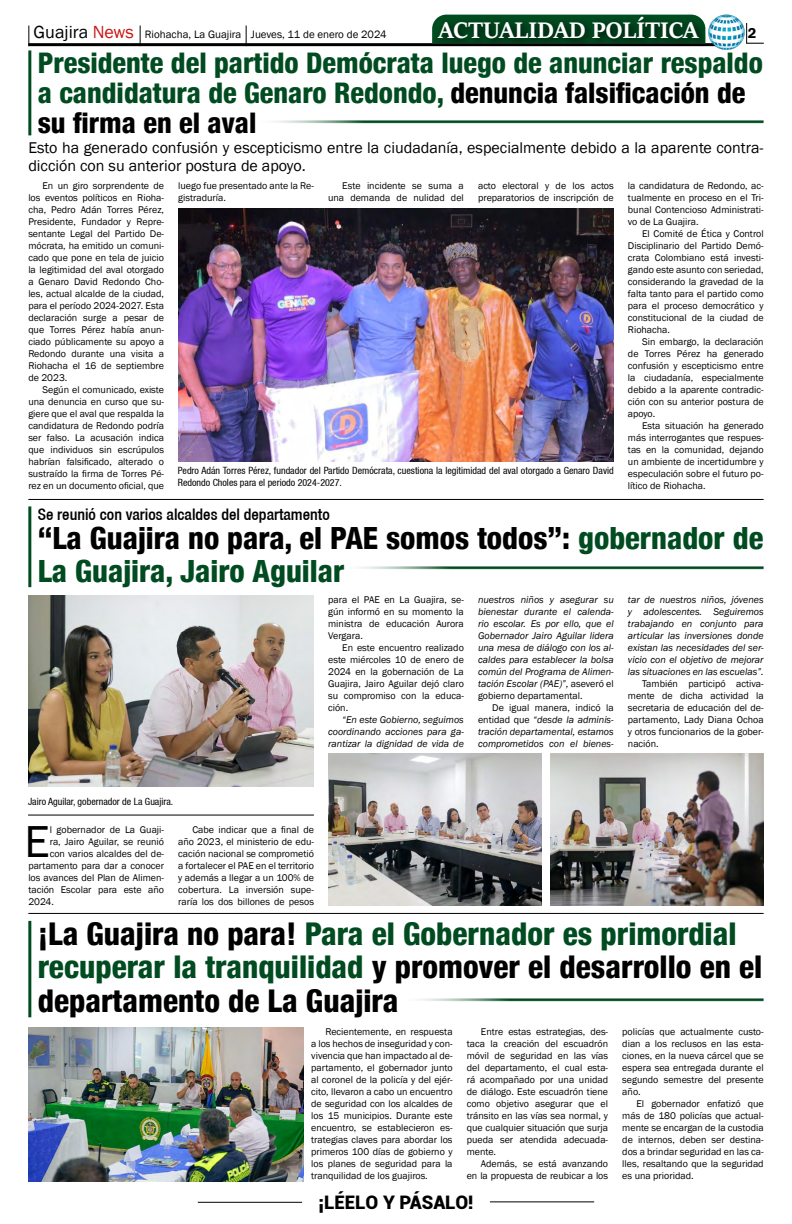
<style>
.page{position:relative;width:792px;height:1224px;background:#fff}
.page>*{position:absolute;margin:0;border:0;box-sizing:border-box;transform-origin:0 0}
.t1{font:46px "Franklin Gothic";color:#000}
.t2{font:800 condensed 31.3px/33.5px "Helvetica 87";color:#000}
.t3{font:800 condensed 30.6px/32.7px "Helvetica 87";color:#000}
.t4{font:800 condensed 28.4px/30.3px "Helvetica 87";color:#004b20}
.t5{font:700 24.8px "Sitka Heading";color:#fff}
.t6{font:900 18.7px "Roboto";color:#000}
.t7{font:16px/18px "Franklin Gothic";color:#000}
.t8{font:500 condensed 16px "Helvetica 67";color:#000}
.t9{font:600 14.7px "Franklin Gothic";color:#000}
.t10{font:11px "Franklin Gothic";color:#000}
.t11{font:10px/12px "Franklin Gothic";color:#000;text-align:justify}
.t12{font:italic 10px/12px "Franklin Gothic";color:#000;text-align:justify}
.t13{font:condensed 10px/12px "Helvetica 57";color:#000}
.s1{font-size:18px}
.s2{font-size:18px;color:#c91311}
.s3{color:#000}
.s4{color:#004b20}
.s5{font-style:normal}
</style>
<div class="page">
<hr style="left:198px;top:1202px;width:104px;height:1px;background:#000">
<hr style="left:490px;top:1201px;width:104px;height:1px;background:#000">
<hr style="left:28px;top:43px;width:688px;height:3px;background:#000">
<img style="left:708px;top:14px;width:37px;height:36px">
<svg style="left:746px;top:23px;width:18px;height:21px"></svg>
<svg style="left:28px;top:26px;width:1px;height:20px"></svg>
<svg style="left:140px;top:26px;width:1px;height:18px"></svg>
<svg style="left:246px;top:26px;width:1px;height:18px"></svg>
<div style="left:434px;top:12px;width:274px;height:37px;background:#000;opacity:.75"></div>
<hr style="left:251px;top:120px;width:513px;height:3px;background:#004b20">
<hr style="left:337px;top:566px;width:427px;height:3px;background:#004b20">
<hr style="left:396px;top:998px;width:368px;height:3px;background:#004b20">
<hr style="left:28px;top:499px;width:736px;height:1px;background:#000">
<hr style="left:28px;top:50px;width:3px;height:85px;background:#004b20">
<hr style="left:28px;top:506px;width:3px;height:81px;background:#004b20">
<hr style="left:28px;top:921px;width:3px;height:96px;background:#004b20">
<hr style="left:28px;top:913px;width:736px;height:1px;background:#000">
<img style="left:28px;top:596px;width:286px;height:191px">
<img style="left:328px;top:753px;width:214px;height:153px">
<img style="left:550px;top:753px;width:214px;height:153px">
<hr style="left:28px;top:815px;width:286px;height:1px;background:#000">
<img style="left:178px;top:209px;width:436px;height:252px">
<img style="left:28px;top:1028px;width:276px;height:153px">
<p class="t10" style="left:34px;top:28px;width:354px"><span class="s1">Guajira</span> <span class="s2">News</span> Riohacha, La Guajira Jueves, 11 de enero de 2024</p>
<h3 class="t5" style="left:439px;top:12px;width:261px">ACTUALIDAD POLÍTICA</h3>
<h3 class="t9" style="left:748px;top:24px;width:10px">2</h3>
<h3 class="t4" style="left:38px;top:47px;width:727px">Presidente del partido Demócrata luego de anunciar respaldo a candidatura de Genaro Redondo, <span class="s3">denuncia falsificación de su firma en el aval</span></h3>
<h3 class="t7" style="left:28px;top:139px;width:737px">Esto ha generado confusión y escepticismo entre la ciudadanía, especialmente debido a la aparente contra&shy;dicción con su anterior postura de apoyo.</h3>
<p class="t11" style="left:28px;top:180px;width:137px;text-indent:14px">En un giro sorprendente de los eventos políticos en Rioha&shy;cha, Pedro Adán Torres Pérez, Presidente, Fundador y Repre&shy;sentante Legal del Partido De&shy;mócrata, ha emitido un comuni&shy;cado que pone en tela de juicio la legitimidad del aval otorgado a Genaro David Redondo Cho&shy;les, actual alcalde de la ciudad, para el período 2024-2027. Esta declaración surge a pesar de que Torres Pérez había anun&shy;ciado públicamente su apoyo a Redondo durante una visita a Riohacha el 16 de septiembre de 2023.</p>
<p class="t11" style="left:28px;top:384px;width:137px;text-indent:14px">Según el comunicado, existe una denuncia en curso que su&shy;giere que el aval que respalda la candidatura de Redondo podría ser falso. La acusación indica que individuos sin escrúpulos habrían falsificado, alterado o sustraído la firma de Torres Pé&shy;rez en un documento oficial, que</p>
<p class="t11" style="left:178px;top:180px;width:137px">luego fue presentado ante la Re&shy;gistraduría.</p>
<p class="t11" style="left:328px;top:180px;width:137px;text-align:right">Este incidente se suma a una demanda de nulidad del</p>
<p class="t11" style="left:478px;top:180px;width:137px">acto electoral y de los actos preparatorios de inscripción de</p>
<p class="t11" style="left:628px;top:180px;width:137px">la candidatura de Redondo, ac&shy;tualmente en proceso en el Tri&shy;bunal Contencioso Administrati&shy;vo de La Guajira.</p>
<p class="t11" style="left:628px;top:228px;width:137px;text-indent:14px">El Comité de Ética y Control Disciplinario del Partido Demó&shy;crata Colombiano está investi&shy;gando este asunto con seriedad, considerando la gravedad de la falta tanto para el partido como para el proceso democrático y constitucional de la ciudad de Riohacha.</p>
<p class="t11" style="left:628px;top:336px;width:137px;text-indent:14px">Sin embargo, la declaración de Torres Pérez ha generado confusión y escepticismo entre la ciudadanía, especialmente debido a la aparente contradic&shy;ción con su anterior postura de apoyo.</p>
<p class="t11" style="left:628px;top:420px;width:137px;text-indent:14px">Esta situación ha generado más interrogantes que respues&shy;tas en la comunidad, dejando un ambiente de incertidumbre y especulación sobre el futuro po&shy;lítico de Riohacha.</p>
<p class="t13" style="left:178px;top:464px;width:437px">Pedro Adán Torres Pérez, fundador del Partido Demócrata, cuestiona la legitimidad del aval otorgado a Genaro David<br>Redondo Choles para el periodo 2024-2027.</p>
<h3 class="t8" style="left:38px;top:505px;width:294px">Se reunió con varios alcaldes del departamento</h3>
<h3 class="t3" style="left:38px;top:522px;width:727px">“La Guajira no para, el PAE somos todos”: <span class="s4">gobernador de<br>La Guajira, Jairo Aguilar</span></h3>
<p class="t11" style="left:328px;top:594px;width:137px">para el PAE en La Guajira, se&shy;gún informó en su momento la ministra de educación Aurora Vergara.</p>
<p class="t11" style="left:328px;top:642px;width:137px;text-indent:14px">En este encuentro realizado este miércoles 10 de enero de 2024 en la gobernación de La Guajira, Jairo Aguilar dejó claro su compromiso con la educa&shy;ción.</p>
<p class="t12" style="left:328px;top:714px;width:137px;text-indent:14px">“En este Gobierno, seguimos coordinando acciones para ga&shy;rantizar la dignidad de vida de</p>
<p class="t12" style="left:478px;top:594px;width:137px">nuestros niños y asegurar su bienestar durante el calenda&shy;rio escolar. Es por ello, que el Gobernador Jairo Aguilar lidera una mesa de diálogo con los al&shy;caldes para establecer la bolsa común del Programa de Alimen&shy;tación Escolar (PAE)”, <span class="s5">aseveró el gobierno departamental.</span></p>
<p class="t12" style="left:478px;top:702px;width:137px;text-indent:14px"><span class="s5">De igual manera, indicó la entidad que</span> “desde la adminis&shy;tración departamental, estamos comprometidos con el bienes-</p>
<p class="t12" style="left:628px;top:594px;width:137px">tar de nuestros niños, jóvenes y adolescentes. Seguiremos trabajando en conjunto para articular las inversiones donde existan las necesidades del ser&shy;vicio con el objetivo de mejorar las situaciones en las escuelas”.</p>
<p class="t11" style="left:628px;top:678px;width:137px;text-indent:14px">También participó activa&shy;mente de dicha actividad la secretaria de educación del de&shy;partamento, Lady Diana Ochoa y otros funcionarios de la gober&shy;nación.</p>
<p class="t13" style="left:28px;top:795px;width:147px">Jairo Aguilar, gobernador de La Guajira.</p>
<h1 class="t1" style="left:25px;top:813px;width:27px">E</h1>
<p class="t11" style="left:50px;top:824px;width:116px">l gobernador de La Guaji-</p>
<p class="t11" style="left:50px;top:836px;width:116px">ra, Jairo Aguilar, se reunió</p>
<p class="t11" style="left:50px;top:848px;width:116px">con varios alcaldes del de-</p>
<p class="t11" style="left:28px;top:860px;width:137px">partamento para dar a conocer</p>
<p class="t11" style="left:28px;top:872px;width:137px">los avances del Plan de Alimen-</p>
<p class="t11" style="left:28px;top:884px;width:137px">tación Escolar para este año</p>
<p class="t11" style="left:28px;top:896px;width:27px">2024.</p>
<p class="t11" style="left:178px;top:824px;width:137px;text-indent:14px">Cabe indicar que a final de año 2023, el ministerio de edu&shy;cación nacional se comprometió a fortalecer el PAE en el territorio y además a llegar a un 100% de cobertura. La inversión supe&shy;raría los dos billones de pesos</p>
<h2 class="t2" style="left:38px;top:916px;width:726px">¡La Guajira no para! <span class="s4">Para el Gobernador es primordial recuperar la tranquilidad</span> y promover el desarrollo en el departamento de La Guajira</h2>
<p class="t11" style="left:311px;top:1026px;width:143px;text-indent:14px">Recientemente, en respuesta a los hechos de inseguridad y con&shy;vivencia que han impactado al de&shy;partamento, el gobernador junto al coronel de la policía y del ejér&shy;cito, llevaron a cabo un encuentro de seguridad con los alcaldes de los 15 municipios. Durante este encuentro, se establecieron es&shy;trategias claves para abordar los primeros 100 días de gobierno y los planes de seguridad para la tranquilidad de los guajiros.</p>
<p class="t11" style="left:467px;top:1026px;width:143px;text-indent:14px">Entre estas estrategias, des&shy;taca la creación del escuadrón móvil de seguridad en las vías del departamento, el cual esta&shy;rá acompañado por una unidad de diálogo. Este escuadrón tiene como objetivo asegurar que el tránsito en las vías sea normal, y que cualquier situación que surja pueda ser atendida adecuada&shy;mente.</p>
<p class="t11" style="left:467px;top:1158px;width:143px;text-align:right">Además, se está avanzando<br>en la propuesta de reubicar a los</p>
<h3 class="t6" style="left:318px;top:1189px;width:157px">¡LÉELO Y PÁSALO!</h3>
<p class="t11" style="left:622px;top:1026px;width:143px">policías que actualmente custo&shy;dian a los reclusos en las esta&shy;ciones, en la nueva cárcel que se espera sea entregada durante el segundo semestre del presente año.</p>
<p class="t11" style="left:622px;top:1098px;width:143px;text-indent:14px">El gobernador enfatizó que más de 180 policías que actual&shy;mente se encargan de la custodia de internos, deben ser destina&shy;dos a brindar seguridad en las ca&shy;lles, resaltando que la seguridad es una prioridad.</p>
</div>
